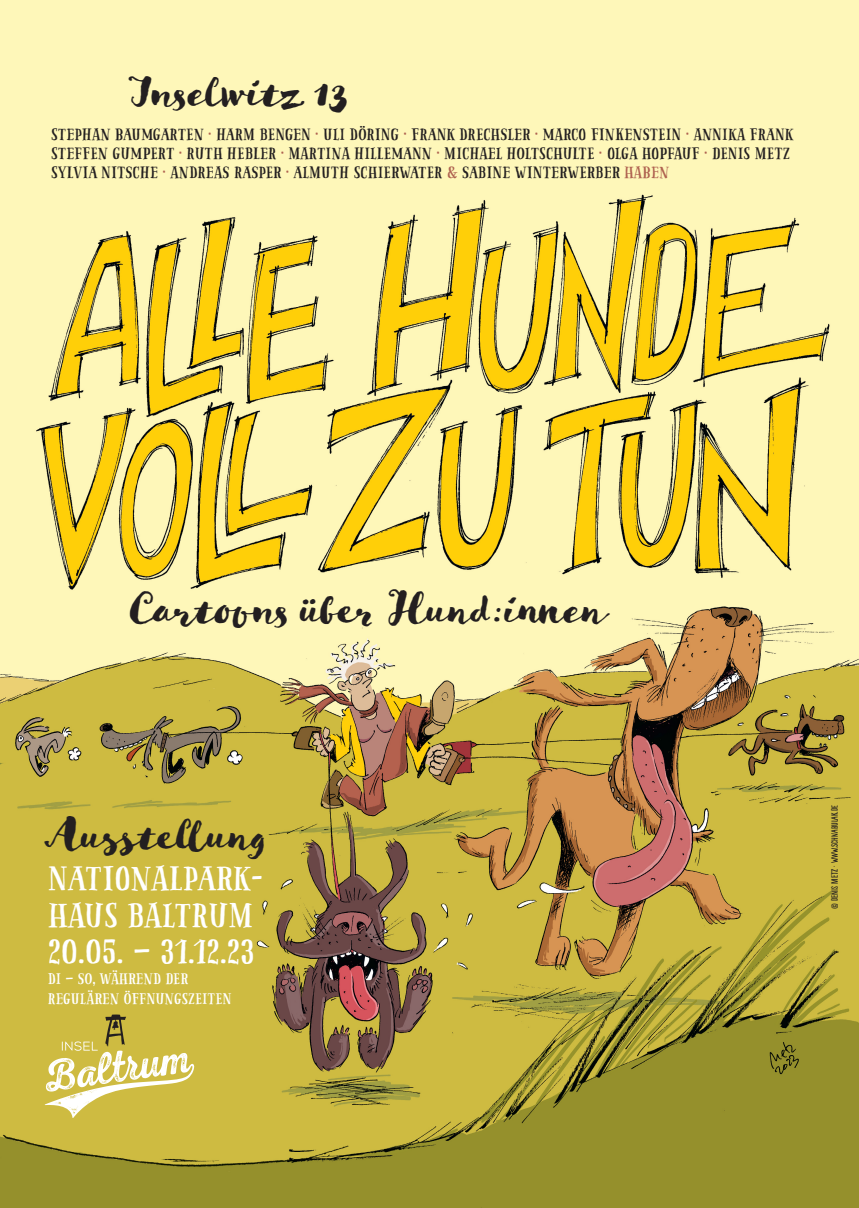
<style>
.page{position:relative;width:859px;height:1208px;background:#fff}
.page>*{position:absolute;margin:0;border:0;box-sizing:border-box;transform-origin:0 0}
.t1{font:44px "Goodlife Brush";color:#231f20}
.t2{font:33px/36.6px "Pinto NO.03";color:#fff}
.t3{font:16px "Pinto NO.03";color:#231f20}
.t4{font:15.1px/20.5px "Pinto NO.03";color:#fff}
.t5{font:9px "Pinto NO.01";color:#231f20}
.s1{color:#af6250}
</style>
<div class="page">
<img style="left:0;top:102px;width:859px;height:1106px">
<svg style="left:45px;top:1014px;width:149px;height:104px"></svg>
<p class="t1" style="left:132px;top:65px;width:219px">Inselwitz 13</p>
<p class="t3" style="left:51px;top:125px;width:744px">STEPHAN BAUMGARTEN <span class="s1">·</span> HARM BENGEN <span class="s1">·</span> ULI DÖRING <span class="s1">·</span> FRANK DRECHSLER <span class="s1">·</span> MARCO FINKENSTEIN <span class="s1">·</span> ANNIKA FRANK</p>
<p class="t3" style="left:51px;top:144px;width:741px">STEFFEN GUMPERT <span class="s1">·</span> RUTH HEBLER <span class="s1">·</span> MARTINA HILLEMANN <span class="s1">·</span> MICHAEL HOLTSCHULTE <span class="s1">·</span> OLGA HOPFAUF <span class="s1">·</span> DENIS METZ</p>
<p class="t3" style="left:51px;top:163px;width:620px">SYLVIA NITSCHE <span class="s1">·</span> ANDREAS RASPER <span class="s1">·</span> ALMUTH SCHIERWATER <span class="s1">&amp;</span> SABINE WINTERWERBER <span class="s1">HABEN</span></p>
<p class="t1" style="left:132px;top:581px;width:475px">Cartoons über Hund:innen</p>
<p class="t1" style="left:48px;top:807px;width:221px">Ausstellung</p>
<p class="t2" style="left:48px;top:860px;width:217px">NATIONALPARK-<br>HAUS BALTRUM<br>20.05. – 31.12.23</p>
<p class="t4" style="left:48px;top:968px;width:185px">DI – SO, WÄHREND DER<br>REGULÄREN ÖFFNUNGSZEITEN</p>
<p class="t5" style="left:829px;top:909px;width:106px;rotate:-90deg">© denis metz · www.schnabulak.de</p>
</div>
